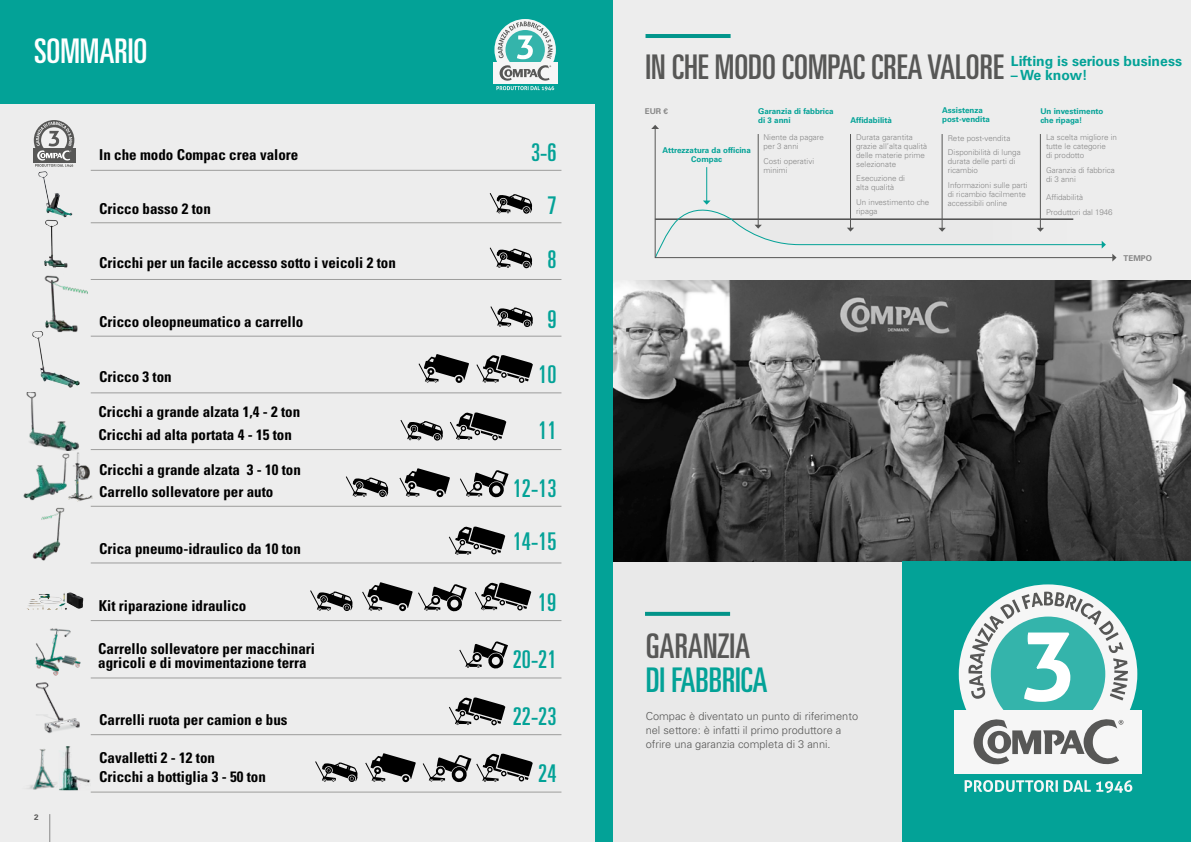
<style>
.page{position:relative;width:1191px;height:842px;background:#ededed}
.page>*{position:absolute;margin:0;border:0;box-sizing:border-box;transform-origin:0 0}
.t1{font:ultra-condensed 34px "Univers";color:#575756}
.t2{font:ultra-condensed 34px "Univers";color:#03a297}
.t3{font:ultra-condensed 34px "Univers";color:#fff}
.t4{font:ultra-condensed 24.4px/53.2px "Univers";color:#03a297}
.t5{font:700 condensed 15px/22.5px "Univers LT Std";color:#000}
.t6{font:700 14px "Univers";color:#03a297}
.t7{font:300 11px/14px "Univers";color:#575756}
.t8{font:300 8px/9px "Univers";color:#878787}
.t9{font:700 8px/9px "Univers";color:#03a297}
.t10{font:700 8px "Univers";color:#878787}
.t11{font:700 8px "Univers";color:#575756}
</style>
<div class="page">
<div style="left:0;top:0;width:595px;height:104px;background:#03a297"></div>
<hr style="left:91px;top:222px;width:470px;height:1px;background:#9d9d9c">
<hr style="left:91px;top:279px;width:470px;height:1px;background:#9d9d9c">
<hr style="left:91px;top:336px;width:470px;height:1px;background:#9d9d9c">
<hr style="left:91px;top:392px;width:470px;height:1px;background:#9d9d9c">
<hr style="left:91px;top:449px;width:470px;height:1px;background:#9d9d9c">
<hr style="left:91px;top:506px;width:470px;height:1px;background:#9d9d9c">
<hr style="left:91px;top:563px;width:470px;height:1px;background:#9d9d9c">
<img style="left:38px;top:171px;width:34px;height:46px">
<img style="left:44px;top:220px;width:24px;height:47px">
<img style="left:32px;top:331px;width:48px;height:57px">
<img style="left:66px;top:452px;width:27px;height:50px">
<svg style="left:489px;top:193px;width:43px;height:21px"></svg>
<svg style="left:489px;top:247px;width:43px;height:22px"></svg>
<svg style="left:476px;top:355px;width:57px;height:28px"></svg>
<svg style="left:346px;top:476px;width:42px;height:21px"></svg>
<svg style="left:490px;top:306px;width:43px;height:21px"></svg>
<svg style="left:418px;top:354px;width:51px;height:29px"></svg>
<svg style="left:399px;top:468px;width:51px;height:30px"></svg>
<svg style="left:460px;top:470px;width:48px;height:28px"></svg>
<div style="left:595px;top:560px;width:308px;height:282px;background:#e9e9e9"></div>
<hr style="left:645px;top:34px;width:85px;height:4px;background:#02968c">
<img style="left:612px;top:281px;width:579px;height:280px">
<div style="left:902px;top:561px;width:289px;height:281px;background:#03a297"></div>
<svg style="left:654px;top:129px;width:458px;height:130px"></svg>
<svg style="left:651px;top:125px;width:8px;height:4px"></svg>
<svg style="left:1112px;top:254px;width:4px;height:7px"></svg>
<hr style="left:758px;top:134px;width:1px;height:91px;background:#575756">
<hr style="left:850px;top:134px;width:1px;height:94px;background:#575756">
<hr style="left:942px;top:134px;width:1px;height:94px;background:#575756">
<hr style="left:1040px;top:134px;width:1px;height:94px;background:#575756">
<svg style="left:654px;top:197px;width:452px;height:62px"></svg>
<svg style="left:645px;top:612px;width:85px;height:4px"></svg>
<img style="left:39px;top:275px;width:48px;height:64px">
<svg style="left:400px;top:420px;width:43px;height:21px"></svg>
<img style="left:23px;top:454px;width:48px;height:48px">
<img style="left:26px;top:393px;width:53px;height:57px">
<svg style="left:448px;top:526px;width:57px;height:29px"></svg>
<img style="left:32px;top:507px;width:33px;height:54px">
<hr style="left:91px;top:170px;width:470px;height:1px;background:#9d9d9c">
<div style="left:33px;top:148px;width:42px;height:15px;background:#575756"></div>
<svg style="left:34px;top:120px;width:40px;height:47px"></svg>
<hr style="left:91px;top:620px;width:470px;height:1px;background:#9d9d9c">
<img style="left:39px;top:592px;width:44px;height:17px">
<svg style="left:474px;top:582px;width:57px;height:29px"></svg>
<svg style="left:310px;top:590px;width:43px;height:21px"></svg>
<svg style="left:362px;top:582px;width:105px;height:30px"></svg>
<hr style="left:91px;top:792px;width:470px;height:1px;background:#9d9d9c">
<img style="left:28px;top:749px;width:29px;height:41px">
<img style="left:59px;top:746px;width:31px;height:44px">
<svg style="left:422px;top:753px;width:111px;height:30px"></svg>
<svg style="left:365px;top:753px;width:51px;height:29px"></svg>
<svg style="left:315px;top:761px;width:43px;height:21px"></svg>
<div style="left:493px;top:62px;width:64px;height:22px;background:#f6f6f6"></div>
<svg style="left:494px;top:19px;width:62px;height:71px"></svg>
<div style="left:954px;top:710px;width:187px;height:64px;background:#f6f6f6"></div>
<svg style="left:958px;top:584px;width:179px;height:126px"></svg>
<svg style="left:973px;top:719px;width:150px;height:45px"></svg>
<svg style="left:964px;top:780px;width:93px;height:12px"></svg>
<svg style="left:1063px;top:780px;width:27px;height:12px"></svg>
<svg style="left:1096px;top:780px;width:36px;height:13px"></svg>
<hr style="left:91px;top:678px;width:470px;height:1px;background:#9d9d9c">
<hr style="left:91px;top:734px;width:470px;height:1px;background:#9d9d9c">
<img style="left:35px;top:682px;width:45px;height:51px">
<svg style="left:449px;top:697px;width:56px;height:29px"></svg>
<img style="left:35px;top:628px;width:46px;height:48px">
<svg style="left:459px;top:641px;width:49px;height:28px"></svg>
<svg style="left:450px;top:412px;width:56px;height:29px"></svg>
<svg style="left:50px;top:814px;width:1px;height:28px"></svg>
<div style="left:595px;top:0;width:17px;height:842px;background:#03a297"></div>
<h1 class="t3" style="left:34px;top:32px;width:115px">SOMMARIO</h1>
<p class="t5" style="left:99px;top:144px;width:201px">In che modo Compac crea valore</p>
<h2 class="t4" style="left:531px;top:125px;width:27px">3-6</h2>
<p class="t5" style="left:99px;top:197px;width:113px">Cricco basso 2 ton</p>
<p class="t5" style="left:99px;top:252px;width:298px">Cricchi per un facile accesso sotto i veicoli 2 ton</p>
<p class="t5" style="left:99px;top:310px;width:206px">Cricco oleopneumatico a carrello</p>
<p class="t5" style="left:99px;top:366px;width:74px">Cricco 3 ton</p>
<p class="t5" style="left:99px;top:401px;width:203px">Cricchi a grande alzata 1,4 - 2 ton<br>Cricchi ad alta portata 4 - 15 ton</p>
<p class="t5" style="left:99px;top:458px;width:203px">Cricchi a grande alzata 3 - 10 ton<br>Carrello sollevatore per auto</p>
<p class="t5" style="left:99px;top:537px;width:203px">Crica pneumo-idraulico da 10 ton</p>
<h2 class="t4" style="left:547px;top:178px;width:11px">7</h2>
<h2 class="t4" style="left:547px;top:233px;width:11px">8</h2>
<h2 class="t4" style="left:547px;top:292px;width:11px">9</h2>
<h2 class="t4" style="left:538px;top:348px;width:20px">10</h2>
<h2 class="t4" style="left:538px;top:404px;width:20px">11</h2>
<h2 class="t4" style="left:513px;top:462px;width:45px">12-13<br>14-15</h2>
<p class="t5" style="left:99px;top:594px;width:149px">Kit riparazione idraulico</p>
<h2 class="t4" style="left:538px;top:575px;width:20px">19</h2>
<p class="t5" style="left:98px;top:642px;width:218px;line-height:14px">Carrello sollevatore per macchinari agricoli e di movimentazione terra</p>
<h2 class="t4" style="left:513px;top:633px;width:45px">20-21</h2>
<p class="t5" style="left:99px;top:709px;width:190px">Carrelli ruota per camion e bus</p>
<h2 class="t4" style="left:513px;top:690px;width:45px">22-23</h2>
<p class="t11" style="left:34px;top:812px;width:6px">2</p>
<p class="t5" style="left:99px;top:747px;width:168px;line-height:19.5px">Cavalletti 2 - 12 ton<br>Cricchi a bottiglia 3 - 50 ton</p>
<h2 class="t4" style="left:538px;top:747px;width:20px">24</h2>
<h1 class="t1" style="left:645px;top:48px;width:360px">IN CHE MODO COMPAC CREA VALORE</h1>
<p class="t9" style="left:850px;top:116px;width:43px">Affidabilità</p>
<p class="t8" style="left:856px;top:132px;width:72px">Durata garantita grazie all’alta qualità delle materie prime selezionate</p>
<p class="t8" style="left:856px;top:174px;width:50px">Esecuzione di alta qualità</p>
<p class="t8" style="left:856px;top:198px;width:75px">Un investimento che ripaga</p>
<p class="t6" style="left:1011px;top:53px;width:173px">Lifting is serious business</p>
<p class="t6" style="left:1011px;top:67px;width:78px">– We know!</p>
<p class="t9" style="left:942px;top:106px;width:49px">Assistenza post-vendita</p>
<p class="t8" style="left:947px;top:130px;width:74px;line-height:14.7px">Rete post-vendita<br>Disponibilità di lunga</p>
<p class="t8" style="left:947px;top:157px;width:69px">durata delle parti di ricambio</p>
<p class="t8" style="left:947px;top:181px;width:81px">Informazioni sulle parti di ricambio facilmente accessibili online</p>
<p class="t9" style="left:758px;top:106px;width:77px">Garanzia di fabbrica di 3 anni</p>
<p class="t10" style="left:645px;top:106px;width:25px">EUR €</p>
<p class="t9" style="left:1040px;top:106px;width:65px">Un investimento che ripaga!</p>
<p class="t8" style="left:1046px;top:133px;width:72px">La scelta migliore in tutte le categorie<br>di prodotto</p>
<p class="t8" style="left:1046px;top:166px;width:70px">Garanzia di fabbrica di 3 anni</p>
<p class="t8" style="left:1046px;top:190px;width:68px;line-height:14.7px">Affidabilità<br>Produttori dal 1946</p>
<p class="t8" style="left:763px;top:133px;width:62px">Niente da pagare per 3 anni</p>
<p class="t8" style="left:763px;top:156px;width:52px">Costi operativi minimi</p>
<p class="t9" style="left:662px;top:146px;width:90px;text-align:center">Attrezzatura da officina<br>Compac</p>
<h1 class="t1" style="left:646px;top:627px;width:106px">GARANZIA</h1>
<h1 class="t2" style="left:646px;top:661px;width:123px">DI FABBRICA</h1>
<p class="t7" style="left:646px;top:709px;width:214px">Compac è diventato un punto di riferimento nel settore: è infatti il primo produttore a ofrire una garanzia completa di 3 anni.</p>
<p class="t10" style="left:1123px;top:254px;width:30px">TEMPO</p>
</div>
